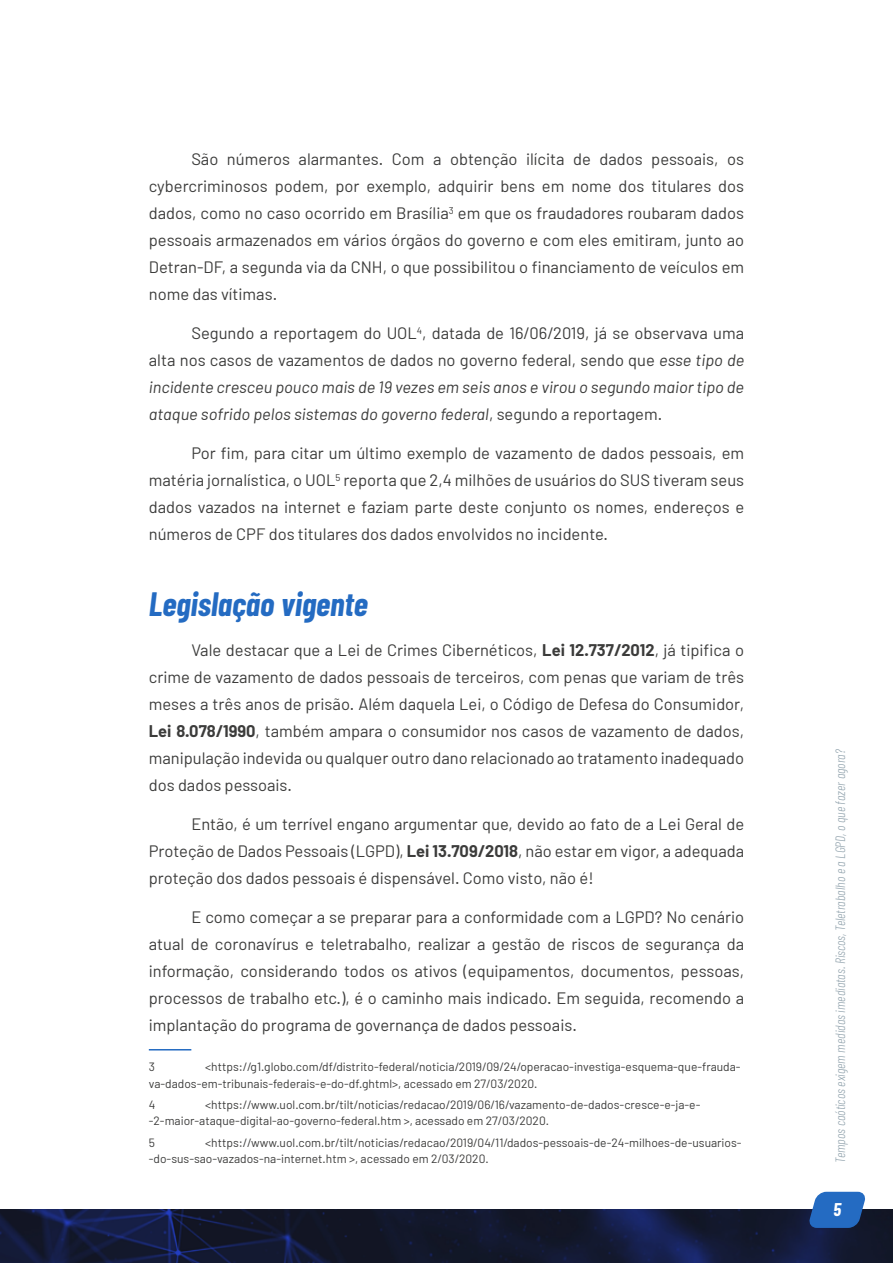
<style>
.page{position:relative;width:893px;height:1263px;background:#fff}
.page>*{position:absolute;margin:0;border:0;box-sizing:border-box;transform-origin:0 0}
.t1{font:italic 700 33px "Barlow Condensed";color:#246bc2}
.t2{font:italic 700 18px "Barlow Condensed";color:#fff}
.t3{font:16.5px/27px "Barlow";color:#3c3c3b;text-align:justify}
.t4{font:italic 300 13.5px "Barlow Condensed";color:#93a4ae}
.t5{font:12px/16.5px "Barlow";color:#3c3c3b}
.s1{font-style:italic}
.s2{font-weight:700}
</style>
<div class="page">
<img style="left:0;top:1210px;width:893px;height:53px">
<svg style="left:807px;top:1191px;width:60px;height:38px;background:#3a71b6"></svg>
<hr style="left:149px;top:1049px;width:42px;height:1px;background:#246bc2">
<p class="t3" style="left:149px;top:145px;width:597px;text-indent:43px">São números alarmantes. Com a obtenção ilícita de dados pessoais, os cybercriminosos podem, por exemplo, adquirir bens em nome dos titulares dos dados, como no caso ocorrido em Brasília<sup>3</sup> em que os fraudadores roubaram dados pessoais armazenados em vários órgãos do governo e com eles emitiram, junto ao Detran-DF, a segunda via da CNH, o que possibilitou o financiamento de veículos em nome das vítimas.</p>
<p class="t3" style="left:149px;top:319px;width:597px;text-indent:43px">Segundo a reportagem do UOL<sup>4</sup>, datada de 16/06/2019, já se observava uma alta nos casos de vazamentos de dados no governo federal, sendo que <span class="s1">esse tipo de incidente cresceu pouco mais de 19 vezes em seis anos e virou o segundo maior tipo de ataque sofrido pelos sistemas do governo federal</span>, segundo a reportagem.</p>
<p class="t3" style="left:149px;top:439px;width:597px;text-indent:43px">Por fim, para citar um último exemplo de vazamento de dados pessoais, em matéria jornalística, o UOL<sup>5</sup> reporta que 2,4 milhões de usuários do SUS tiveram seus dados vazados na internet e faziam parte deste conjunto os nomes, endereços e números de CPF dos titulares dos dados envolvidos no incidente.</p>
<h1 class="t1" style="left:149px;top:583px;width:220px">Legislação vigente</h1>
<p class="t3" style="left:149px;top:636px;width:597px;text-indent:43px">Vale destacar que a Lei de Crimes Cibernéticos, <span class="s2">Lei 12.737/2012</span>, já tipifica o crime de vazamento de dados pessoais de terceiros, com penas que variam de três meses a três anos de prisão. Além daquela Lei, o Código de Defesa do Consumidor, <span class="s2">Lei 8.078/1990</span>, também ampara o consumidor nos casos de vazamento de dados, manipulação indevida ou qualquer outro dano relacionado ao tratamento inadequado dos dados pessoais.</p>
<p class="t3" style="left:149px;top:810px;width:597px;text-indent:43px">Então, é um terrível engano argumentar que, devido ao fato de a Lei Geral de Proteção de Dados Pessoais (LGPD), <span class="s2">Lei 13.709/2018</span>, não estar em vigor, a adequada proteção dos dados pessoais é dispensável. Como visto, não é!</p>
<p class="t3" style="left:149px;top:903px;width:597px;text-indent:43px">E como começar a se preparar para a conformidade com a LGPD? No cenário atual de coronavírus e teletrabalho, realizar a gestão de riscos de segurança da informação, considerando todos os ativos (equipamentos, documentos, pessoas, processos de trabalho etc.), é o caminho mais indicado. Em seguida, recomendo a implantação do programa de governança de dados pessoais.</p>
<p class="t5" style="left:149px;top:1058px;width:8px">3</p>
<p class="t5" style="left:149px;top:1058px;width:593px;text-indent:56px">&lt;https://g1.globo.com/df/distrito-federal/noticia/2019/09/24/operacao-investiga-esquema-que-frauda&shy;va-dados-em-tribunais-federais-e-do-df.ghtml&gt;, acessado em 27/03/2020.</p>
<p class="t5" style="left:149px;top:1096px;width:8px">4</p>
<p class="t5" style="left:149px;top:1096px;width:553px;text-indent:56px">&lt;https://www.uol.com.br/tilt/noticias/redacao/2019/06/16/vazamento-de-dados-cresce-e-ja-e--2-maior-ataque-digital-ao-governo-federal.htm &gt;, acessado em 27/03/2020.</p>
<p class="t5" style="left:149px;top:1134px;width:8px">5</p>
<p class="t5" style="left:149px;top:1134px;width:594px;text-indent:56px">&lt;https://www.uol.com.br/tilt/noticias/redacao/2019/04/11/dados-pessoais-de-24-milhoes-de-usuarios--do-sus-sao-vazados-na-internet.htm &gt;, acessado em 2/03/2020.</p>
<p class="t4" style="left:832px;top:1163px;width:415px;rotate:-90deg">Tempos caóticos exigem medidas imediatas. Riscos, Teletrabalho e a LGPD, o que fazer agora?</p>
<p class="t2" style="left:833px;top:1198px;width:9px">5</p>
</div>
